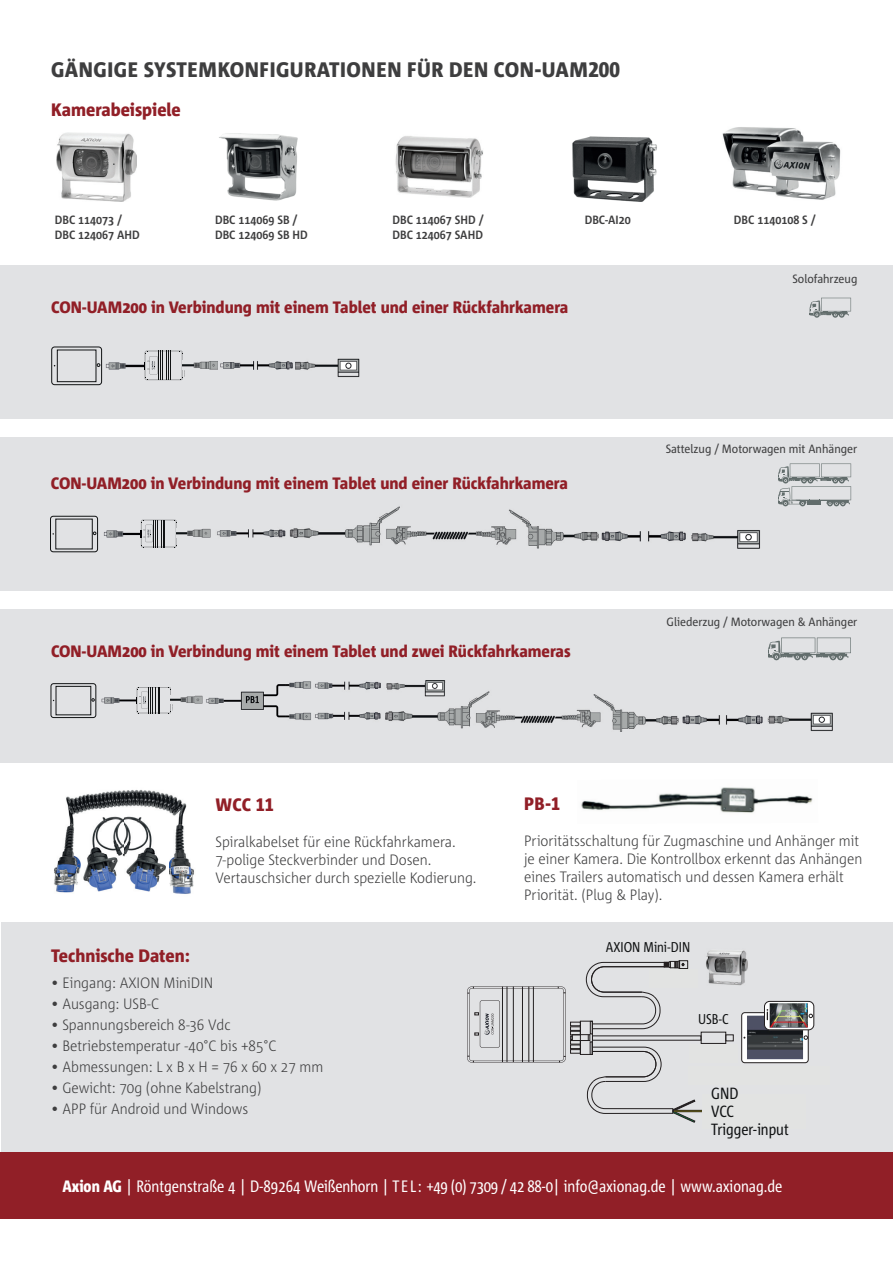
<style>
.page{position:relative;width:893px;height:1263px;background:#fff}
.page>*{position:absolute;margin:0;border:0;box-sizing:border-box;transform-origin:0 0}
.t1{font:800 21px "Corpid E1 s S Cd";color:#3e3e3f}
.t2{font:800 18px "Corpid E1 s S Cd";color:#911f27}
.t3{font:800 16.5px "Corpid E1 s S Cd";color:#911f27}
.t4{font:16.5px "Corpid E1 s Cd";color:#fff}
.t5{font:16.2px/18.3px "Corpid E1 s Cd";color:#111314}
.t6{font:300 15px/18px "Corpid E1 s S Cd";color:#3e3e3f}
.t7{font:14.25px "Corpid E1 s Cd";color:#111314}
.t8{font:700 12px/15px "Corpid E1 s S Cd";color:#3e3e3f}
.t9{font:12px "Corpid E1 s S Cd";color:#3e3e3f}
.s1{font-weight:800}
</style>
<div class="page">
<img style="left:395px;top:136px;width:88px;height:62px">
<img style="left:572px;top:136px;width:85px;height:66px">
<img style="left:722px;top:127px;width:119px;height:73px">
<img style="left:219px;top:133px;width:79px;height:68px">
<img style="left:57px;top:133px;width:80px;height:68px">
<div style="left:0;top:265px;width:893px;height:153px;background:#e1e2e4"></div>
<div style="left:0;top:437px;width:893px;height:154px;background:#e1e2e4"></div>
<div style="left:0;top:609px;width:893px;height:154px;background:#e1e2e4"></div>
<div style="left:2px;top:922px;width:891px;height:230px;background:#e1e2e4"></div>
<div style="left:0;top:1152px;width:893px;height:66px;background:#911f27"></div>
<div style="left:51px;top:347px;width:51px;height:38px;border:1px solid #111314;border-radius:3px"></div>
<div style="left:57px;top:350px;width:39px;height:32px;border:1px solid #111314"></div>
<img style="left:183px;top:361px;width:35px;height:8px">
<img style="left:105px;top:362px;width:40px;height:7px">
<svg style="left:145px;top:351px;width:38px;height:29px"></svg>
<img style="left:295px;top:358px;width:65px;height:19px">
<img style="left:220px;top:361px;width:69px;height:9px">
<img style="left:289px;top:361px;width:4px;height:9px">
<img style="left:605px;top:700px;width:74px;height:32px">
<img style="left:767px;top:712px;width:66px;height:19px">
<img style="left:196px;top:681px;width:115px;height:40px">
<img style="left:506px;top:715px;width:62px;height:8px">
<img style="left:568px;top:694px;width:37px;height:34px">
<img style="left:447px;top:701px;width:23px;height:10px">
<img style="left:385px;top:711px;width:85px;height:18px">
<img style="left:470px;top:691px;width:36px;height:37px">
<div style="left:51px;top:683px;width:45px;height:35px;border:1px solid #111314;border-radius:3px"></div>
<div style="left:56px;top:686px;width:35px;height:29px;border:1px solid #111314"></div>
<img style="left:171px;top:696px;width:25px;height:8px">
<svg style="left:196px;top:696px;width:8px;height:8px"></svg>
<img style="left:101px;top:697px;width:36px;height:7px">
<svg style="left:137px;top:687px;width:34px;height:27px"></svg>
<img style="left:386px;top:680px;width:60px;height:4px">
<img style="left:386px;top:684px;width:59px;height:13px">
<img style="left:315px;top:681px;width:66px;height:9px">
<img style="left:370px;top:684px;width:11px;height:6px">
<img style="left:331px;top:711px;width:50px;height:9px">
<img style="left:315px;top:712px;width:16px;height:8px">
<img style="left:682px;top:715px;width:38px;height:10px">
<img style="left:726px;top:715px;width:36px;height:10px">
<img style="left:521px;top:516px;width:32px;height:15px">
<img style="left:417px;top:531px;width:182px;height:18px">
<img style="left:691px;top:530px;width:69px;height:19px">
<img style="left:482px;top:509px;width:39px;height:40px">
<img style="left:356px;top:520px;width:23px;height:7px">
<img style="left:289px;top:527px;width:90px;height:19px">
<img style="left:379px;top:506px;width:38px;height:39px">
<div style="left:50px;top:516px;width:48px;height:36px;border:1px solid #111314;border-radius:3px"></div>
<img style="left:177px;top:529px;width:34px;height:8px">
<img style="left:103px;top:531px;width:38px;height:6px">
<svg style="left:141px;top:520px;width:36px;height:28px"></svg>
<img style="left:217px;top:529px;width:69px;height:9px">
<img style="left:601px;top:531px;width:40px;height:11px">
<img style="left:648px;top:531px;width:38px;height:11px">
<img style="left:66px;top:790px;width:121px;height:34px">
<img style="left:54px;top:824px;width:27px;height:69px">
<img style="left:169px;top:824px;width:25px;height:70px">
<img style="left:82px;top:814px;width:86px;height:78px">
<img style="left:581px;top:787px;width:232px;height:26px">
<svg style="left:695px;top:985px;width:120px;height:79px"></svg>
<div style="left:701px;top:1032px;width:25px;height:12px;border:1px solid #231f20"></div>
<div style="left:673px;top:1110px;width:30px;height:2px;border:1px solid #231f20"></div>
<img style="left:706px;top:950px;width:42px;height:35px">
<img style="left:747px;top:1015px;width:56px;height:44px">
<svg style="left:764px;top:1001px;width:50px;height:29px"></svg>
<div style="left:764px;top:1001px;width:50px;height:29px;border:1px solid #231f20;border-radius:5px"></div>
<svg style="left:804px;top:1035px;width:4px;height:5px"></svg>
<svg style="left:809px;top:1014px;width:4px;height:4px"></svg>
<img style="left:770px;top:1003px;width:38px;height:25px">
<svg style="left:467px;top:960px;width:228px;height:162px"></svg>
<div style="left:702px;top:1094px;width:103px;height:35px;background:#e2e3e2"></div>
<div style="left:688px;top:1066px;width:141px;height:18px;background:#e2e3e2"></div>
<div style="left:650px;top:969px;width:48px;height:19px;background:#e2e3e2"></div>
<div style="left:689px;top:1045px;width:49px;height:18px;background:#e2e3e2"></div>
<svg style="left:810px;top:298px;width:41px;height:20px"></svg>
<svg style="left:778px;top:463px;width:73px;height:43px"></svg>
<svg style="left:768px;top:637px;width:83px;height:23px"></svg>
<h1 class="t1" style="left:51px;top:56px;width:570px">GÄNGIGE SYSTEMKONFIGURATIONEN FÜR DEN CON-UAM200</h1>
<p class="t2" style="left:51px;top:98px;width:131px">Kamerabeispiele</p>
<p class="t8" style="left:55px;top:212px;width:87px">DBC 114073 /<br>DBC 124067 AHD</p>
<p class="t8" style="left:215px;top:212px;width:94px">DBC 114069 SB /<br>DBC 124069 SB HD</p>
<p class="t8" style="left:392px;top:212px;width:93px">DBC 114067 SHD /<br>DBC 124067 SAHD</p>
<p class="t8" style="left:585px;top:212px;width:47px">DBC-AI20</p>
<p class="t8" style="left:734px;top:212px;width:83px">DBC 1140108 S /</p>
<p class="t3" style="left:51px;top:297px;width:519px">CON-UAM200 in Verbindung mit einem Tablet und einer Rückfahrkamera</p>
<p class="t3" style="left:51px;top:473px;width:519px">CON-UAM200 in Verbindung mit einem Tablet und einer Rückfahrkamera</p>
<p class="t3" style="left:51px;top:641px;width:521px">CON-UAM200 in Verbindung mit einem Tablet und zwei Rückfahrkameras</p>
<p class="t9" style="left:792px;top:271px;width:66px">Solofahrzeug</p>
<p class="t9" style="left:666px;top:442px;width:193px">Sattelzug / Motorwagen mit Anhänger</p>
<p class="t9" style="left:667px;top:614px;width:192px">Gliederzug / Motorwagen &amp; Anhänger</p>
<p class="t2" style="left:51px;top:944px;width:140px">Technische Daten:</p>
<p class="t2" style="left:216px;top:793px;width:60px">WCC 11</p>
<p class="t6" style="left:216px;top:832px;width:262px">Spiralkabelset für eine Rückfahrkamera.<br>7-polige Steckverbinder und Dosen.<br>Vertauschsicher durch spezielle Kodierung.</p>
<p class="t6" style="left:51px;top:973px;width:164px">• Eingang: AXION MiniDIN</p>
<p class="t6" style="left:51px;top:994px;width:109px">• Ausgang: USB-C</p>
<p class="t6" style="left:51px;top:1015px;width:181px">• Spannungsbereich 8-36 Vdc</p>
<p class="t6" style="left:51px;top:1036px;width:227px">• Betriebstemperatur -40°C bis +85°C</p>
<p class="t6" style="left:51px;top:1057px;width:274px">• Abmessungen: L x B x H = 76 x 60 x 27 mm</p>
<p class="t6" style="left:51px;top:1078px;width:212px">• Gewicht: 70g (ohne Kabelstrang)</p>
<p class="t6" style="left:51px;top:1099px;width:199px">• APP für Android und Windows</p>
<p class="t2" style="left:524px;top:792px;width:38px">PB-1</p>
<p class="t6" style="left:524px;top:831px;width:340px">Prioritätsschaltung für Zugmaschine und Anhänger mit je einer Kamera. Die Kontrollbox erkennt das Anhängen eines Trailers automatisch und dessen Kamera erhält Priorität. (Plug &amp; Play).</p>
<p class="t7" style="left:606px;top:938px;width:86px">AXION Mini-DIN</p>
<p class="t7" style="left:698px;top:1010px;width:32px">USB-C</p>
<p class="t5" style="left:711px;top:1083px;width:79px">GND<br>VCC<br>Trigger-input</p>
<p class="t4" style="left:62px;top:1176px;width:722px"><span class="s1">Axion AG</span> | Röntgenstraße 4 | D-89264 Weißenhorn | TEL: +49 (0) 7309 / 42 88-0| info@axionag.de | www.axionag.de</p>
</div>
